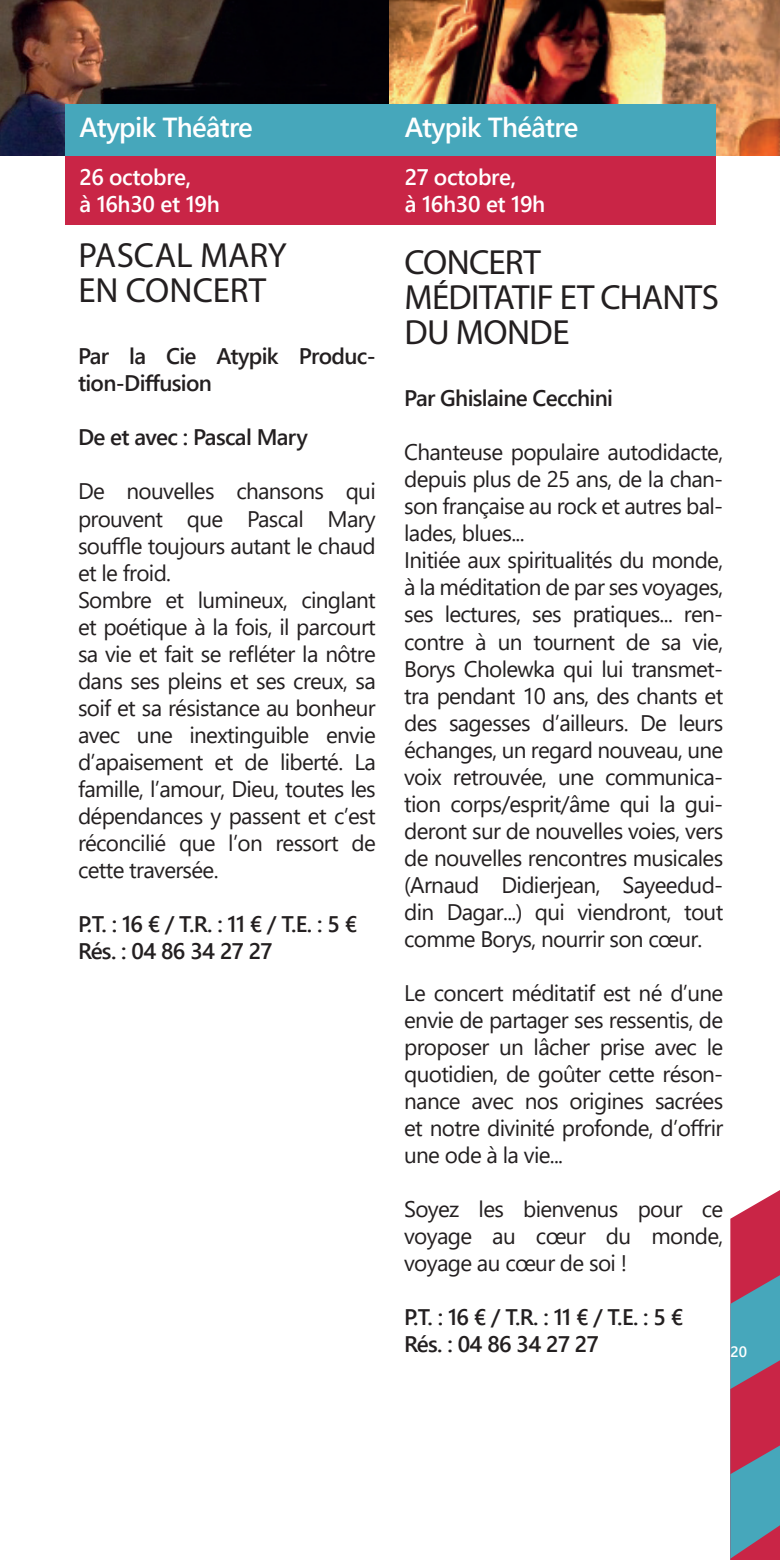
<style>
.page{position:relative;width:780px;height:1560px;background:#fff}
.page>*{position:absolute;margin:0;border:0;box-sizing:border-box;transform-origin:0 0}
.t1{font:35px/35px "Myriad Pro";letter-spacing:-.015em;color:#231f20}
.t2{font:600 27.5px "Segoe UI";letter-spacing:-.025em;color:#fff}
.t3{font:22.5px/27px "Segoe UI";letter-spacing:-.03em;color:#231f20}
.t4{font:600 22.5px/27px "Segoe UI";letter-spacing:-.03em;color:#231f20}
.t5{font:600 22.5px/27px "Segoe UI";letter-spacing:-.015em;color:#fff}
.t6{font:600 15px "Segoe UI";color:#fff}
</style>
<div class="page">
<svg style="left:730px;top:1190px;width:50px;height:369px;background:#906982"></svg>
<img style="left:0;top:0;width:780px;height:156px">
<div style="left:65px;top:104px;width:332px;height:52px;background:#46a7bb"></div>
<div style="left:65px;top:156px;width:332px;height:69px;background:#c92546"></div>
<div style="left:390px;top:104px;width:325px;height:52px;background:#46a7bb"></div>
<div style="left:390px;top:156px;width:325px;height:69px;background:#c92546"></div>
<p class="t2" style="left:79px;top:101px;width:175px">Atypik Théâtre</p>
<p class="t5" style="left:79px;top:161px;width:142px">26 octobre,<br>à 16h30 et 19h</p>
<h1 class="t1" style="left:78px;top:237px;width:210px">PASCAL MARY<br>EN CONCERT</h1>
<p class="t4" style="left:78px;top:341px;width:299px">Par la Cie Atypik Produc&shy;tion-Diffusion</p>
<p class="t4" style="left:78px;top:422px;width:231px">De et avec : Pascal Mary</p>
<p class="t3" style="left:78px;top:476px;width:299px">De nouvelles chansons qui prouvent que Pascal Mary souffle toujours autant le chaud et le froid.<br>Sombre et lumineux, cinglant et poétique à la fois, il parcourt sa vie et fait se refléter la nôtre dans ses pleins et ses creux, sa soif et sa résistance au bonheur avec une inextinguible envie d’apaisement et de liberté. La famille, l’amour, Dieu, toutes les dépendances y passent et c’est réconcilié que l’on ressort de cette traversée.</p>
<p class="t4" style="left:78px;top:908px;width:281px">P.T. : 16 € / T.R. : 11 € / T.E. : 5 €<br>Rés. : 04 86 34 27 27</p>
<p class="t2" style="left:405px;top:101px;width:175px">Atypik Théâtre</p>
<p class="t5" style="left:405px;top:161px;width:142px">27 octobre,<br>à 16h30 et 19h</p>
<h1 class="t1" style="left:404px;top:244px;width:316px">CONCERT<br>MÉDITATIF ET CHANTS<br>DU MONDE</h1>
<p class="t4" style="left:404px;top:383px;width:210px">Par Ghislaine Cecchini</p>
<p class="t3" style="left:404px;top:437px;width:320px">Chanteuse populaire autodidacte, depuis plus de 25 ans, de la chan&shy;son française au rock et autres bal&shy;lades, blues...<br>Initiée aux spiritualités du monde, à la méditation de par ses voyages, ses lectures, ses pratiques... ren&shy;contre à un tournent de sa vie, Borys Cholewka qui lui transmet&shy;tra pendant 10 ans, des chants et des sagesses d’ailleurs. De leurs échanges, un regard nouveau, une voix retrouvée, une communica&shy;tion corps/esprit/â me qui la gui&shy;deront sur de nouvelles voies, vers de nouvelles rencontres musicales (Arnaud Didierjean, Sayeedud&shy;din Dagar...) qui viendront, tout comme Borys, nourrir son cœur.</p>
<p class="t3" style="left:404px;top:977px;width:320px;text-align:justify">Le concert méditatif est né d’une envie de partager ses ressentis, de proposer un lâcher prise avec le quotidien, de goûter cette réson&shy;nance avec nos origines sacrées et notre divinité profonde, d’offrir une ode à la vie...</p>
<p class="t3" style="left:404px;top:1193px;width:320px;text-align:justify">Soyez les bienvenus pour ce voyage au cœur du monde, voyage au cœur de soi !</p>
<p class="t4" style="left:404px;top:1301px;width:281px">P.T. : 16 € / T.R. : 11 € / T.E. : 5 €<br>Rés. : 04 86 34 27 27</p>
<p class="t6" style="left:730px;top:1337px;width:18px">20</p>
</div>
